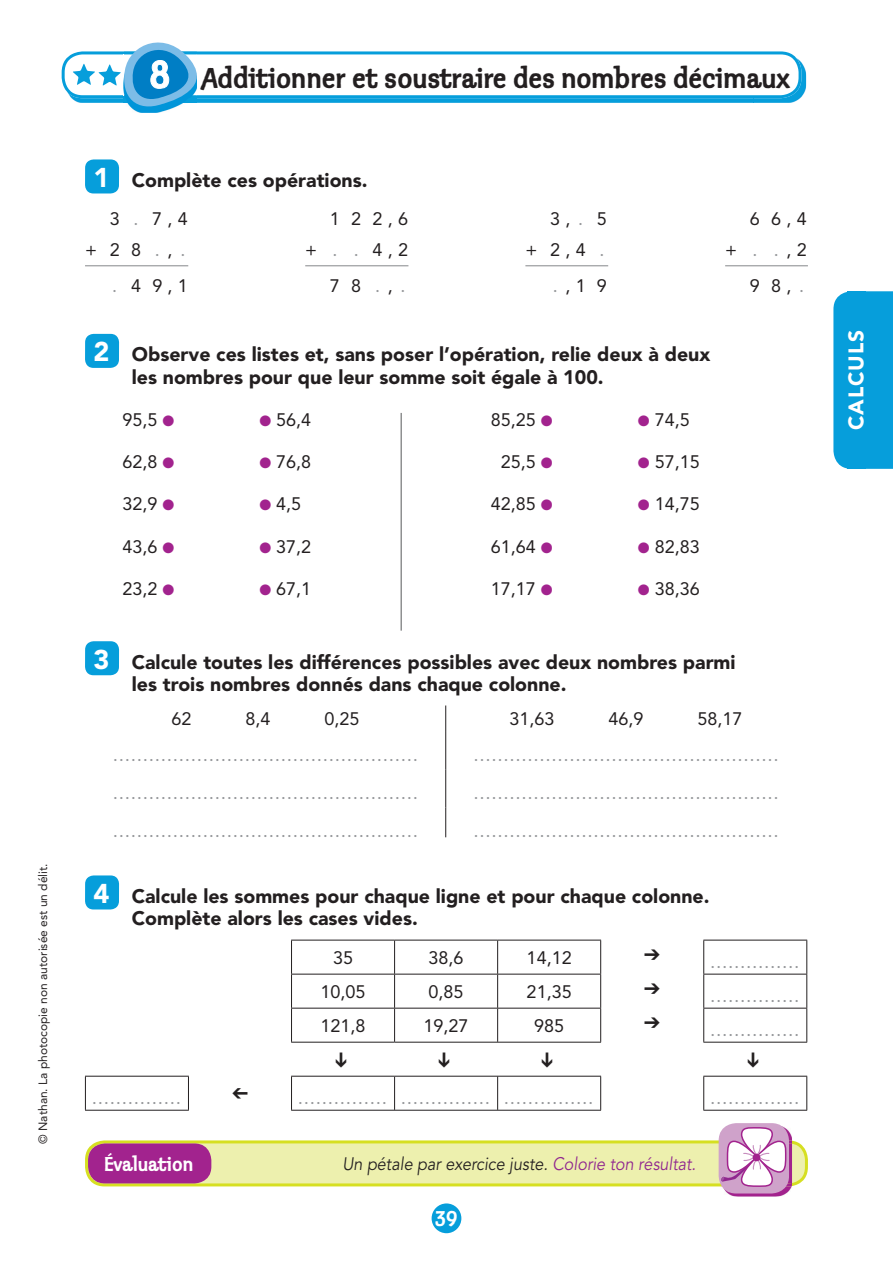
<style>
.page{position:relative;width:893px;height:1263px;background:#fff}
.page>*{position:absolute;margin:0;border:0;box-sizing:border-box;transform-origin:0 0}
.t1{font:30px "Klepto ITC";color:#231f20}
.t2{font:22.5px "Klepto ITC";color:#fff}
.t3{font:21px "Klepto ITC";color:#fff}
.t4{font:900 21px "Avenir";letter-spacing:.05em;color:#fff}
.t5{font:900 19.5px/22.5px "Avenir";color:#231f20}
.t6{font:18px/31.2px "Avenir";color:#231f20;text-align:right}
.t7{font:18px "Avenir";color:#939598}
.t8{font:italic 18px "Avenir";color:#231f20;scale:.9 1}
.t9{font:12px "Avenir";color:#231f20}
.s1{font-size:40.5px;color:#fff}
.s2{font-size:27px;color:#fff}
.s3{color:#939598}
.s4{color:#a2238e}
.s5{color:#90268f}
</style>
<div class="page">
<div style="left:432px;top:1203px;width:29px;height:30px;background:#069edb;border-radius:50%"></div>
<img style="left:723px;top:1188px;width:68px;height:8px">
<div style="left:719px;top:1123px;width:70px;height:70px;background:#cfa2ca;border-radius:18px"></div>
<svg style="left:85px;top:1125px;width:723px;height:63px"></svg>
<div style="left:833px;top:291px;width:60px;height:178px;background:#069edb"></div>
<div style="left:848px;top:291px;width:18px;height:178px;background:#069edb"></div>
<div style="left:85px;top:159px;width:34px;height:34px;background:#069edb;border-radius:9px"></div>
<hr style="left:725px;top:265px;width:83px;height:1px;background:#939598">
<hr style="left:525px;top:265px;width:83px;height:1px;background:#939598">
<hr style="left:85px;top:265px;width:103px;height:1px;background:#939598">
<hr style="left:305px;top:265px;width:103px;height:1px;background:#939598">
<div style="left:85px;top:334px;width:34px;height:34px;background:#069edb;border-radius:9px"></div>
<div style="left:85px;top:641px;width:34px;height:34px;background:#069edb;border-radius:9px"></div>
<svg style="left:445px;top:705px;width:1px;height:26px"></svg>
<hr style="left:445px;top:731px;width:1px;height:38px;background:#231f20">
<hr style="left:445px;top:769px;width:1px;height:38px;background:#231f20">
<hr style="left:445px;top:807px;width:1px;height:30px;background:#231f20">
<div style="left:85px;top:875px;width:34px;height:34px;background:#069edb;border-radius:9px"></div>
<svg style="left:292px;top:941px;width:308px;height:33px"></svg>
<hr style="left:291px;top:940px;width:104px;height:1px;background:#231f20">
<hr style="left:291px;top:940px;width:1px;height:34px;background:#231f20">
<hr style="left:395px;top:940px;width:103px;height:1px;background:#231f20">
<hr style="left:394px;top:940px;width:1px;height:34px;background:#231f20">
<hr style="left:498px;top:940px;width:103px;height:1px;background:#231f20">
<hr style="left:497px;top:940px;width:1px;height:34px;background:#231f20">
<hr style="left:600px;top:940px;width:1px;height:34px;background:#231f20">
<hr style="left:703px;top:940px;width:104px;height:1px;background:#231f20">
<hr style="left:703px;top:940px;width:1px;height:34px;background:#231f20">
<hr style="left:806px;top:940px;width:1px;height:34px;background:#231f20">
<hr style="left:291px;top:974px;width:104px;height:1px;background:#231f20">
<hr style="left:291px;top:974px;width:1px;height:34px;background:#231f20">
<hr style="left:395px;top:974px;width:103px;height:1px;background:#231f20">
<hr style="left:394px;top:974px;width:1px;height:34px;background:#231f20">
<hr style="left:498px;top:974px;width:103px;height:1px;background:#231f20">
<hr style="left:497px;top:974px;width:1px;height:34px;background:#231f20">
<hr style="left:600px;top:974px;width:1px;height:34px;background:#231f20">
<hr style="left:703px;top:974px;width:104px;height:1px;background:#231f20">
<hr style="left:703px;top:974px;width:1px;height:34px;background:#231f20">
<hr style="left:806px;top:974px;width:1px;height:34px;background:#231f20">
<hr style="left:291px;top:1008px;width:104px;height:1px;background:#231f20">
<hr style="left:291px;top:1008px;width:1px;height:34px;background:#231f20">
<hr style="left:395px;top:1008px;width:103px;height:1px;background:#231f20">
<hr style="left:394px;top:1008px;width:1px;height:34px;background:#231f20">
<hr style="left:498px;top:1008px;width:103px;height:1px;background:#231f20">
<hr style="left:497px;top:1008px;width:1px;height:34px;background:#231f20">
<hr style="left:600px;top:1008px;width:1px;height:34px;background:#231f20">
<hr style="left:703px;top:1008px;width:104px;height:1px;background:#231f20">
<hr style="left:703px;top:1008px;width:1px;height:34px;background:#231f20">
<hr style="left:806px;top:1008px;width:1px;height:34px;background:#231f20">
<hr style="left:291px;top:1042px;width:104px;height:1px;background:#231f20">
<hr style="left:703px;top:1042px;width:104px;height:1px;background:#231f20">
<hr style="left:85px;top:1076px;width:104px;height:1px;background:#231f20">
<hr style="left:85px;top:1076px;width:1px;height:34px;background:#231f20">
<hr style="left:188px;top:1076px;width:1px;height:34px;background:#231f20">
<hr style="left:291px;top:1076px;width:104px;height:1px;background:#231f20">
<hr style="left:291px;top:1076px;width:1px;height:34px;background:#231f20">
<hr style="left:394px;top:1076px;width:1px;height:34px;background:#231f20">
<hr style="left:497px;top:1076px;width:1px;height:34px;background:#231f20">
<hr style="left:600px;top:1076px;width:1px;height:34px;background:#231f20">
<hr style="left:703px;top:1076px;width:104px;height:1px;background:#231f20">
<hr style="left:703px;top:1076px;width:1px;height:34px;background:#231f20">
<hr style="left:806px;top:1076px;width:1px;height:34px;background:#231f20">
<hr style="left:85px;top:1110px;width:104px;height:1px;background:#231f20">
<hr style="left:291px;top:1110px;width:310px;height:1px;background:#231f20">
<hr style="left:703px;top:1110px;width:104px;height:1px;background:#231f20">
<hr style="left:395px;top:1042px;width:206px;height:1px;background:#231f20">
<hr style="left:395px;top:1076px;width:206px;height:1px;background:#231f20">
<svg style="left:62px;top:42px;width:740px;height:71px"></svg>
<hr style="left:401px;top:413px;width:1px;height:218px;background:#57585a">
<p class="t9" style="left:38px;top:1144px;width:282px;rotate:-90deg">© Nathan. La photocopie non autorisée est un délit.</p>
<p class="t1" style="left:150px;top:62px;width:642px"><span class="s1">8</span> Additionner et soustraire des nombres décimaux</p>
<p class="t5" style="left:94px;top:170px;width:276px"><span class="s2">1</span> Complète ces opérations.</p>
<p class="t6" style="left:85px;top:205px;width:104px">3 <span class="s3">.</span> 7 , 4<br>+ 2 8 <span class="s3">.</span> , <span class="s3">.</span></p>
<p class="t6" style="left:112px;top:271px;width:77px"><span class="s3">.</span> 4 9 , 1</p>
<p class="t6" style="left:305px;top:205px;width:104px">1 2 2 , 6<br>+ <span class="s3">. .</span> 4 , 2</p>
<p class="t6" style="left:330px;top:271px;width:77px">7 8 <span class="s3">.</span> , <span class="s3">.</span></p>
<p class="t6" style="left:525px;top:205px;width:83px">3 , <span class="s3">.</span> 5<br>+ 2 , 4 <span class="s3">.</span></p>
<p class="t6" style="left:553px;top:271px;width:56px"><span class="s3">.</span> , 1 9</p>
<p class="t6" style="left:725px;top:205px;width:83px">6 6 , 4<br>+ <span class="s3">. .</span> , 2</p>
<p class="t6" style="left:750px;top:271px;width:56px">9 8 , <span class="s3">.</span></p>
<p class="t5" style="left:132px;top:345px;width:580px;text-indent:-38px"><span class="s2">2</span> Observe ces listes et, sans poser l’opération, relie deux à deux les nombres pour que leur somme soit égale à 100.</p>
<p class="t6" style="left:122px;top:405px;width:53px">95,5 <span class="s4">●</span></p>
<p class="t6" style="left:259px;top:405px;width:53px"><span class="s4">●</span> 56,4</p>
<p class="t6" style="left:491px;top:405px;width:63px">85,25 <span class="s4">●</span></p>
<p class="t6" style="left:638px;top:405px;width:53px"><span class="s4">●</span> 74,5</p>
<p class="t6" style="left:122px;top:448px;width:53px">62,8 <span class="s4">●</span></p>
<p class="t6" style="left:259px;top:448px;width:53px"><span class="s4">●</span> 76,8</p>
<p class="t6" style="left:501px;top:448px;width:53px">25,5 <span class="s4">●</span></p>
<p class="t6" style="left:638px;top:448px;width:63px"><span class="s4">●</span> 57,15</p>
<p class="t6" style="left:122px;top:490px;width:53px">32,9 <span class="s4">●</span></p>
<p class="t6" style="left:259px;top:490px;width:43px"><span class="s4">●</span> 4,5</p>
<p class="t6" style="left:491px;top:490px;width:63px">42,85 <span class="s4">●</span></p>
<p class="t6" style="left:638px;top:490px;width:63px"><span class="s4">●</span> 14,75</p>
<p class="t6" style="left:122px;top:532px;width:53px">43,6 <span class="s4">●</span></p>
<p class="t6" style="left:259px;top:532px;width:53px"><span class="s4">●</span> 37,2</p>
<p class="t6" style="left:491px;top:532px;width:63px">61,64 <span class="s4">●</span></p>
<p class="t6" style="left:638px;top:532px;width:63px"><span class="s4">●</span> 82,83</p>
<p class="t6" style="left:122px;top:575px;width:53px">23,2 <span class="s4">●</span></p>
<p class="t6" style="left:259px;top:575px;width:53px"><span class="s4">●</span> 67,1</p>
<p class="t6" style="left:491px;top:575px;width:63px">17,17 <span class="s4">●</span></p>
<p class="t6" style="left:638px;top:575px;width:63px"><span class="s4">●</span> 38,36</p>
<p class="t5" style="left:132px;top:652px;width:605px;text-indent:-38px"><span class="s2">3</span> Calcule toutes les différences possibles avec deux nombres parmi les trois nombres donnés dans chaque colonne.</p>
<p class="t6" style="left:171px;top:705px;width:22px">62</p>
<p class="t6" style="left:245px;top:705px;width:27px">8,4</p>
<p class="t6" style="left:324px;top:705px;width:37px">0,25</p>
<p class="t6" style="left:509px;top:705px;width:47px">31,63</p>
<p class="t6" style="left:609px;top:705px;width:37px">46,9</p>
<p class="t6" style="left:698px;top:705px;width:47px">58,17</p>
<p class="t7" style="left:112px;top:747px;width:308px">……………………………………………</p>
<p class="t7" style="left:473px;top:747px;width:308px">……………………………………………</p>
<p class="t7" style="left:112px;top:785px;width:308px">……………………………………………</p>
<p class="t7" style="left:473px;top:785px;width:308px">……………………………………………</p>
<p class="t7" style="left:112px;top:824px;width:308px">……………………………………………</p>
<p class="t7" style="left:473px;top:824px;width:308px">……………………………………………</p>
<p class="t5" style="left:132px;top:886px;width:579px;text-indent:-38px"><span class="s2">4</span> Calcule les sommes pour chaque ligne et pour chaque colonne.<br>Complète alors les cases vides.</p>
<p class="t6" style="left:333px;top:943px;width:22px">35</p>
<p class="t6" style="left:429px;top:943px;width:37px">38,6</p>
<p class="t6" style="left:527px;top:943px;width:47px">14,12</p>
<p class="t7" style="left:710px;top:954px;width:92px">……………</p>
<p class="t6" style="left:321px;top:977px;width:47px">10,05</p>
<p class="t6" style="left:429px;top:977px;width:37px">0,85</p>
<p class="t6" style="left:527px;top:977px;width:47px">21,35</p>
<p class="t6" style="left:321px;top:1011px;width:47px">121,8</p>
<p class="t6" style="left:424px;top:1011px;width:47px">19,27</p>
<p class="t6" style="left:534px;top:1011px;width:32px">985</p>
<p class="t7" style="left:710px;top:988px;width:92px">……………</p>
<p class="t7" style="left:710px;top:1022px;width:92px">……………</p>
<p class="t7" style="left:91px;top:1090px;width:92px">……………</p>
<p class="t7" style="left:298px;top:1090px;width:298px">…………… …………… ……………</p>
<p class="t7" style="left:710px;top:1090px;width:92px">……………</p>
<p class="t3" style="left:104px;top:1153px;width:90px">Évaluation</p>
<p class="t8" style="left:342px;top:1157px;width:394px">Un pétale par exercice juste. <span class="s5">Colorie ton résultat.</span></p>
<p class="t2" style="left:435px;top:1207px;width:24px">39</p>
<p class="t4" style="left:848px;top:430px;width:102px;rotate:-90deg">CALCULS</p>
</div>
